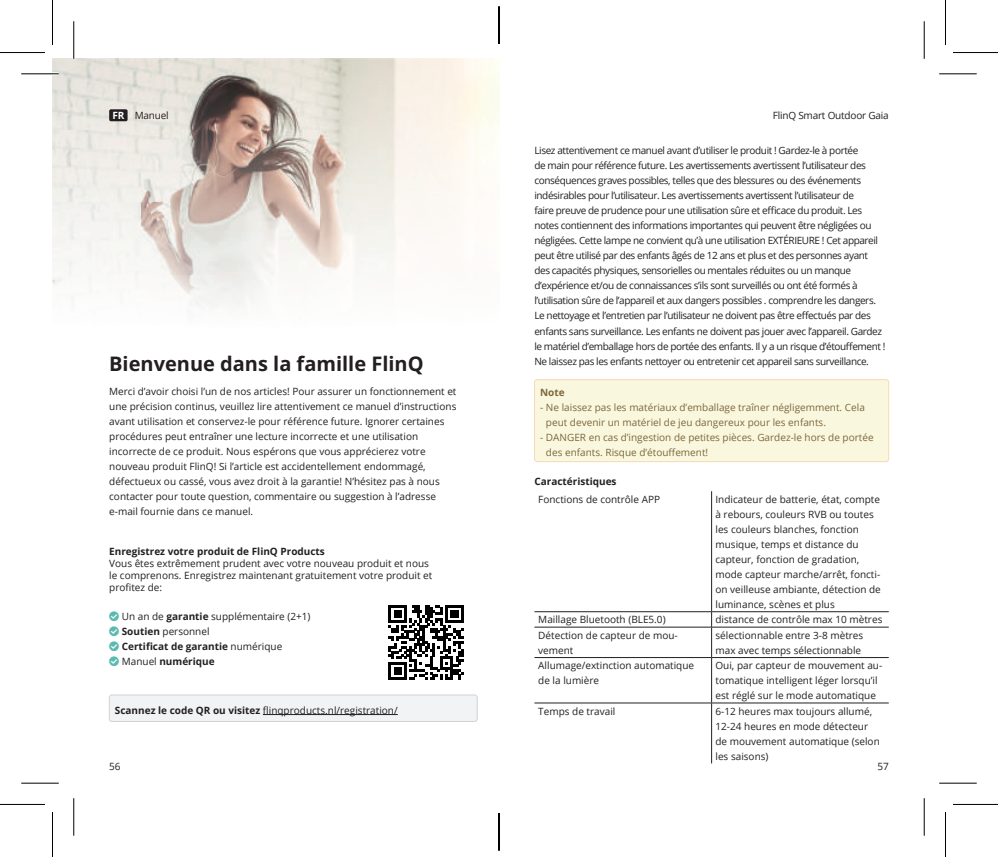
<style>
.page{position:relative;width:998px;height:857px;background:#fff}
.page>*{position:absolute;margin:0;border:0;box-sizing:border-box;transform-origin:0 0}
.t1{font:700 20px "Open Sans";color:#231f20}
.t2{font:10px/15px "Open Sans";color:#231f20}
.t3{font:10px/15px "Open Sans";letter-spacing:-.04em;color:#231f20}
.t4{font:10px/15px "Open Sans";color:#7f663c}
.t5{font:700 10px "Open Sans";color:#231f20}
.t6{font:10px "Open Sans";letter-spacing:-.02em;color:#231f20}
.t7{font:700 10px "Open Sans";color:#7f663c}
.s1{font-weight:700;color:#fff}
.s2{font-weight:700}
</style>
<div class="page">
<img style="left:52px;top:58px;width:447px;height:248px">
<div style="left:109px;top:694px;width:368px;height:27px;background:#f2f3f4;border-radius:3px"></div>
<hr style="left:263px;top:713px;width:135px;height:1px;background:#231f20">
<div style="left:109px;top:694px;width:368px;height:27px;border:1px solid #d1d2d4;border-radius:3px"></div>
<svg style="left:389px;top:605px;width:75px;height:74px"></svg>
<div style="left:109px;top:109px;width:19px;height:12px;background:#231f20;border-radius:2px"></div>
<hr style="left:711px;top:491px;width:1px;height:120px;background:#231f20">
<hr style="left:534px;top:611px;width:178px;height:1px;background:#231f20">
<hr style="left:712px;top:611px;width:177px;height:1px;background:#231f20">
<svg style="left:711px;top:611px;width:1px;height:15px"></svg>
<hr style="left:534px;top:626px;width:178px;height:1px;background:#231f20">
<hr style="left:712px;top:626px;width:177px;height:1px;background:#231f20">
<hr style="left:711px;top:627px;width:1px;height:30px;background:#231f20">
<hr style="left:534px;top:656px;width:178px;height:1px;background:#231f20">
<hr style="left:712px;top:656px;width:177px;height:1px;background:#231f20">
<hr style="left:711px;top:657px;width:1px;height:45px;background:#231f20">
<hr style="left:534px;top:702px;width:178px;height:1px;background:#231f20">
<hr style="left:712px;top:702px;width:177px;height:1px;background:#231f20">
<hr style="left:711px;top:703px;width:1px;height:60px;background:#231f20">
<div style="left:535px;top:379px;width:354px;height:82px;background:#f9f8df;border-radius:3px"></div>
<div style="left:534px;top:379px;width:355px;height:82px;border:1px solid #f8d9b5;border-radius:3px"></div>
<hr style="left:21px;top:72px;width:38px;height:3px;background:#fff">
<hr style="left:72px;top:21px;width:3px;height:38px;background:#fff">
<hr style="left:21px;top:73px;width:38px;height:1px;background:#000">
<hr style="left:939px;top:73px;width:38px;height:1px;background:#000">
<hr style="left:21px;top:782px;width:38px;height:1px;background:#000">
<hr style="left:939px;top:782px;width:38px;height:1px;background:#000">
<hr style="left:73px;top:21px;width:1px;height:38px;background:#000">
<hr style="left:73px;top:797px;width:1px;height:38px;background:#000">
<hr style="left:924px;top:21px;width:1px;height:38px;background:#000">
<hr style="left:924px;top:797px;width:1px;height:38px;background:#000">
<hr style="left:0;top:52px;width:45px;height:1px;background:#000">
<hr style="left:953px;top:52px;width:45px;height:1px;background:#000">
<hr style="left:0;top:803px;width:45px;height:1px;background:#000">
<hr style="left:953px;top:803px;width:45px;height:1px;background:#000">
<hr style="left:52px;top:0;width:1px;height:45px;background:#000">
<hr style="left:52px;top:811px;width:1px;height:45px;background:#000">
<hr style="left:945px;top:0;width:1px;height:45px;background:#000">
<hr style="left:945px;top:811px;width:1px;height:45px;background:#000">
<svg style="left:498px;top:16px;width:1px;height:28px"></svg>
<svg style="left:498px;top:813px;width:1px;height:28px"></svg>
<hr style="left:499px;top:6px;width:1px;height:38px;background:#000">
<hr style="left:499px;top:812px;width:1px;height:38px;background:#000">
<p class="t2" style="left:112px;top:109px;width:58px"><span class="s1">FR</span> Manuel</p>
<p class="t6" style="left:773px;top:111px;width:117px">FlinQ Smart Outdoor Gaia</p>
<p class="t3" style="left:534px;top:143px;width:352px">Lisez attentivement ce manuel avant d’utiliser le produit ! Gardez-le à portée<br>de main pour référence future. Les avertissements avertissent l’utilisateur des conséquences graves possibles, telles que des blessures ou des événements indésirables pour l’utilisateur. Les avertissements avertissent l’utilisateur de<br>faire preuve de prudence pour une utilisation sûre et efficace du produit. Les notes contiennent des informations importantes qui peuvent être négligées ou négligées. Cette lampe ne convient qu’à une utilisation EXTÉRIEURE ! Cet appareil peut être utilisé par des enfants âgés de 12 ans et plus et des personnes ayant des capacités physiques, sensorielles ou mentales réduites ou un manque d’expérience et/ou de connaissances s’ils sont surveillés ou ont été formés à l’utilisation sûre de l’appareil et aux dangers possibles . comprendre les dangers.<br>Le nettoyage et l’entretien par l’utilisateur ne doivent pas être effectués par des enfants sans surveillance. Les enfants ne doivent pas jouer avec l’appareil. Gardez le matériel d’emballage hors de portée des enfants. Il y a un risque d’étouffement !<br>Ne laissez pas les enfants nettoyer ou entretenir cet appareil sans surveillance.</p>
<h1 class="t1" style="left:109px;top:355px;width:316px">Bienvenue dans la famille FlinQ</h1>
<p class="t2" style="left:109px;top:384px;width:349px">Merci d’avoir choisi l’un de nos articles! Pour assurer un fonctionnement et une précision continus, veuillez lire attentivement ce manuel d’instructions avant utilisation et conservez-le pour référence future. Ignorer certaines procédures peut entraîner une lecture incorrecte et une utilisation incorrecte de ce produit. Nous espérons que vous apprécierez votre nouveau produit FlinQ! Si l’article est accidentellement endommagé, défectueux ou cassé, vous avez droit à la garantie! N’hésitez pas à nous contacter pour toute question, commentaire ou suggestion à l’adresse e-mail fournie dans ce manuel.</p>
<p class="t5" style="left:109px;top:547px;width:217px">Enregistrez votre produit de FlinQ Products</p>
<p class="t2" style="left:109px;top:558px;width:325px;line-height:12px">Vous êtes extrêmement prudent avec votre nouveau produit et nous le comprenons. Enregistrez maintenant gratuitement votre produit et profitez de:</p>
<p class="t2" style="left:122px;top:609px;width:190px">Un an de <span class="s2">garantie</span> supplémentaire (2+1)<br><span class="s2">Soutien</span> personnel<br><span class="s2">Certificat de garantie</span> numérique<br>Manuel <span class="s2">numérique</span></p>
<p class="t7" style="left:540px;top:388px;width:26px">Note</p>
<p class="t4" style="left:546px;top:399px;width:320px;text-indent:-6px">- Ne laissez pas les matériaux d’emballage traîner négligemment. Cela peut devenir un matériel de jeu dangereux pour les enfants.</p>
<p class="t4" style="left:546px;top:429px;width:329px;text-indent:-6px">- DANGER en cas d’ingestion de petites pièces. Gardez-le hors de portée des enfants. Risque d’étouffement!</p>
<p class="t5" style="left:534px;top:474px;width:84px">Caractéristiques</p>
<p class="t2" style="left:538px;top:492px;width:123px">Fonctions de contrôle APP</p>
<p class="t2" style="left:715px;top:491px;width:167px">Indicateur de batterie, état, compte à rebours, couleurs RVB ou toutes les couleurs blanches, fonction musique, temps et distance du capteur, fonction de gradation, mode capteur marche/arrêt, foncti&shy;on veilleuse ambiante, détection de luminance, scènes et plus</p>
<p class="t2" style="left:538px;top:613px;width:129px">Maillage Bluetooth (BLE5.0)</p>
<p class="t2" style="left:715px;top:613px;width:168px">distance de contrôle max 10 mètres</p>
<p class="t2" style="left:538px;top:627px;width:141px">Détection de capteur de mou&shy;vement</p>
<p class="t2" style="left:715px;top:627px;width:149px">sélectionnable entre 3-8 mètres max avec temps sélectionnable</p>
<p class="t2" style="left:538px;top:657px;width:157px">Allumage/extinction automatique de la lumière</p>
<p class="t2" style="left:715px;top:658px;width:168px">Oui, par capteur de mouvement au&shy;tomatique intelligent léger lorsqu’il est réglé sur le mode automatique</p>
<p class="t2" style="left:538px;top:704px;width:79px">Temps de travail</p>
<p class="t2" style="left:715px;top:702px;width:166px">6-12 heures max toujours allumé,<br>12-24 heures en mode détecteur de mouvement automatique (selon les saisons)</p>
<p class="t2" style="left:115px;top:702px;width:284px"><span class="s2">Scannez le code QR ou visitez</span> flinqproducts.nl/registration/</p>
<p class="t2" style="left:109px;top:759px;width:13px">56</p>
<p class="t2" style="left:877px;top:759px;width:13px">57</p>
</div>
